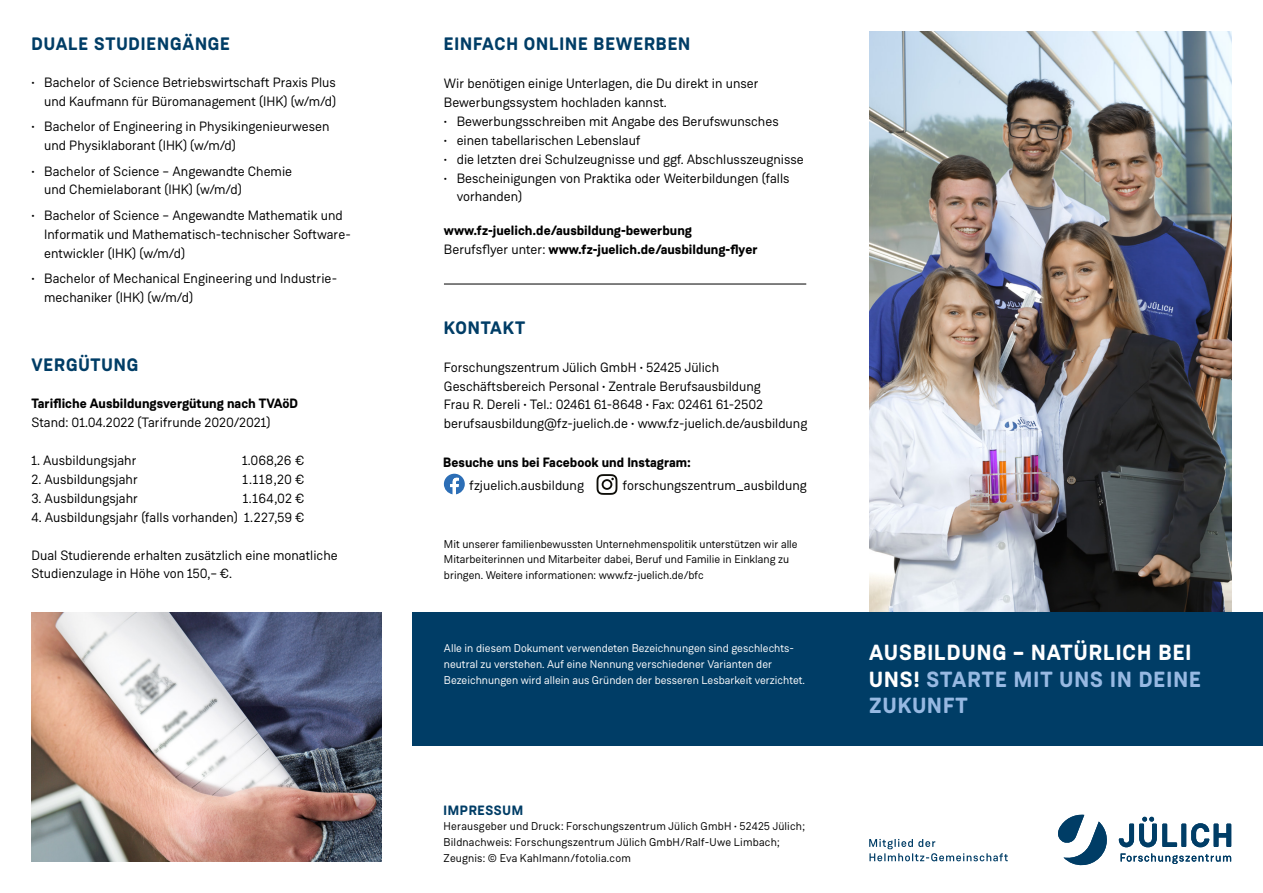
<style>
.page{position:relative;width:1263px;height:893px;background:#fff}
.page>*{position:absolute;margin:0;border:0;box-sizing:border-box;transform-origin:0 0}
.t1{font:700 21.9px/26.2px "Weissenhof Grotesk";letter-spacing:.05em;color:#fff}
._01_Head{font:700 18px "Weissenhof Grotesk";letter-spacing:.05em;color:#003d66}
._03_Aufzählung{font:13.5px/18.9px "Weissenhof Grotesk";color:#000}
._02_Fließtext{font:13.5px/18.9px "Weissenhof Grotesk";color:#000}
._02_Fließtext-2{font:700 13.5px/18.9px "Weissenhof Grotesk";color:#000}
._03_Aufzählung-2{font:700 13.5px "Weissenhof Grotesk";color:#000}
.t2{font:700 13.5px "Weissenhof Grotesk";letter-spacing:.05em;color:#003d66}
._05_BuF{font:11.25px/15.8px "Weissenhof Grotesk";color:#000}
._05_BuF-2{font:11.25px/15.8px "Weissenhof Grotesk";color:#fff}
.s1{font-weight:400}
.s2{color:#97b9e2}
</style>
<div class="page">
<svg style="left:869px;top:839px;width:139px;height:23px"></svg>
<img style="left:869px;top:31px;width:362px;height:581px">
<svg style="left:1058px;top:815px;width:173px;height:50px"></svg>
<div style="left:412px;top:612px;width:851px;height:134px;background:#003d66"></div>
<img style="left:31px;top:612px;width:350px;height:249px">
<hr style="left:444px;top:284px;width:362px;height:1px;background:#000">
<svg style="left:444px;top:474px;width:21px;height:20px"></svg>
<svg style="left:596px;top:474px;width:21px;height:21px"></svg>
<p class="_01_Head" style="left:31px;top:33px;width:200px">DUALE STUDIENGÄNGE</p>
<p class="_03_Aufzählung" style="left:31px;top:73px;width:306px;text-align:right">• Bachelor of Science Betriebswirtschaft Praxis Plus und Kaufmann für Büromanagement (IHK) (w/m/d)</p>
<p class="_03_Aufzählung" style="left:44px;top:117px;width:287px;text-indent:-13px">• Bachelor of Engineering in Physikingenieurwesen und Physiklaborant (IHK) (w/m/d)</p>
<p class="_03_Aufzählung" style="left:44px;top:161px;width:249px;text-indent:-13px">• Bachelor of Science – Angewandte Chemie und Chemielaborant (IHK) (w/m/d)</p>
<p class="_03_Aufzählung" style="left:44px;top:206px;width:308px;text-indent:-13px">• Bachelor of Science – Angewandte Mathematik und<br>Informatik und Mathematisch-technischer Software&shy;entwickler (IHK) (w/m/d)</p>
<p class="_03_Aufzählung" style="left:44px;top:269px;width:294px;text-indent:-13px">• Bachelor of Mechanical Engineering und Industrie&shy;mechaniker (IHK) (w/m/d)</p>
<p class="_01_Head" style="left:31px;top:353px;width:108px">VERGÜTUNG</p>
<p class="_02_Fließtext-2" style="left:31px;top:394px;width:268px">Tarifliche Ausbildungsvergütung nach TVAöD<br><span class="s1">Stand: 01.04.2022 (Tarifrunde 2020/2021)</span></p>
<p class="_02_Fließtext" style="left:31px;top:451px;width:107px">1. Ausbildungsjahr</p>
<p class="_02_Fließtext" style="left:242px;top:451px;width:64px">1.068,26 €</p>
<p class="_02_Fließtext" style="left:31px;top:470px;width:108px">2. Ausbildungsjahr</p>
<p class="_02_Fließtext" style="left:243px;top:470px;width:63px">1.118,20 €</p>
<p class="_02_Fließtext" style="left:31px;top:489px;width:108px">3. Ausbildungsjahr</p>
<p class="_02_Fließtext" style="left:243px;top:489px;width:63px">1.164,02 €</p>
<p class="_02_Fließtext" style="left:31px;top:508px;width:274px">4. Ausbildungsjahr (falls vorhanden) 1.227,59 €</p>
<p class="_02_Fließtext" style="left:31px;top:545px;width:308px">Dual Studierende erhalten zusätzlich eine monatliche<br>Studienzulage in Höhe von 150,– €.</p>
<p class="_01_Head" style="left:444px;top:33px;width:248px">EINFACH ONLINE BEWERBEN</p>
<p class="_02_Fließtext" style="left:444px;top:74px;width:316px">Wir benötigen einige Unterlagen, die Du direkt in unser<br>Bewerbungssystem hochladen kannst.</p>
<p class="_03_Aufzählung" style="left:444px;top:112px;width:336px">• Bewerbungsschreiben mit Angabe des Berufswunsches</p>
<p class="_03_Aufzählung" style="left:444px;top:131px;width:198px">• einen tabellarischen Lebenslauf</p>
<p class="_03_Aufzählung" style="left:444px;top:150px;width:361px">• die letzten drei Schulzeugnisse und ggf. Abschlusszeugnisse</p>
<p class="_03_Aufzählung" style="left:457px;top:168px;width:334px;text-indent:-13px">• Bescheinigungen von Praktika oder Weiterbildungen (falls vorhanden)</p>
<p class="_03_Aufzählung-2" style="left:444px;top:222px;width:250px">www.fz-juelich.de/ausbildung-bewerbung</p>
<p class="_03_Aufzählung-2" style="left:444px;top:241px;width:315px"><span class="s1">Berufsflyer unter:</span> www.fz-juelich.de/ausbildung-flyer</p>
<p class="_01_Head" style="left:444px;top:316px;width:83px">KONTAKT</p>
<p class="_02_Fließtext" style="left:444px;top:357px;width:365px">Forschungszentrum Jülich GmbH • 52425 Jülich Geschäftsbereich Personal • Zentrale Berufsausbildung<br>Frau R. Dereli • Tel.: 02461 61-8648 • Fax: 02461 61-2502 berufsausbildung@fz-juelich.de • www.fz-juelich.de/ausbildung</p>
<p class="_02_Fließtext-2" style="left:443px;top:453px;width:249px">Besuche uns bei Facebook und Instagram:</p>
<p class="_02_Fließtext" style="left:469px;top:476px;width:116px">fzjuelich.ausbildung</p>
<p class="_02_Fließtext" style="left:623px;top:476px;width:186px">forschungszentrum_ausbildung</p>
<p class="_05_BuF" style="left:444px;top:536px;width:355px">Mit unserer familienbewussten Unternehmenspolitik unterstützen wir alle<br>Mitarbeiterinnen und Mitarbeiter dabei, Beruf und Familie in Einklang zu bringen. Weitere informationen: www.fz-juelich.de/bfc</p>
<p class="_05_BuF-2" style="left:444px;top:640px;width:363px">Alle in diesem Dokument verwendeten Bezeichnungen sind geschlechts&shy;neutral zu verstehen. Auf eine Nennung verschiedener Varianten der<br>Bezeichnungen wird allein aus Gründen der besseren Lesbarkeit verzichtet.</p>
<p class="t2" style="left:443px;top:801px;width:81px">IMPRESSUM</p>
<p class="_05_BuF" style="left:443px;top:819px;width:363px">Herausgeber und Druck: Forschungszentrum Jülich GmbH • 52425 Jülich;<br>Bildnachweis: Forschungszentrum Jülich GmbH/Ralf-Uwe Limbach;<br>Zeugnis: © Eva Kahlmann/fotolia.com</p>
<p class="t1" style="left:869px;top:640px;width:333px">AUSBILDUNG – NATÜRLICH BEI<br>UNS! <span class="s2">STARTE MIT UNS IN DEINE<br>ZUKUNFT</span></p>
</div>
